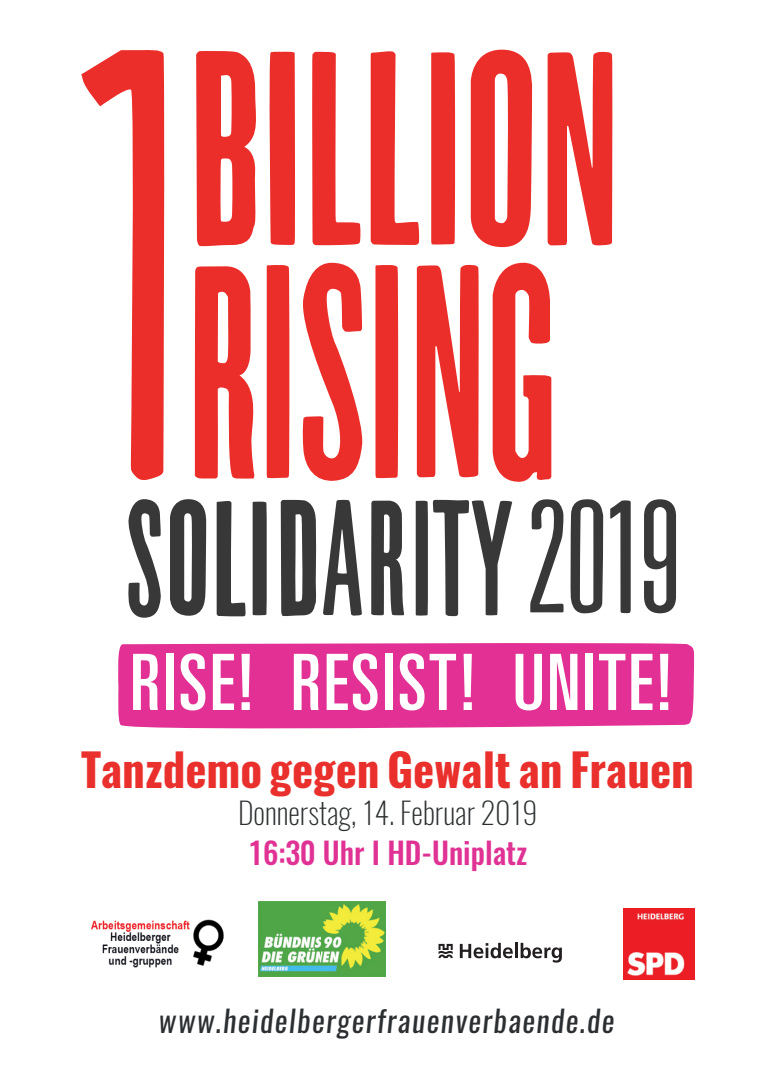
<style>
.page{position:relative;width:773px;height:1078px;background:#fff}
.page>*{position:absolute;margin:0;border:0;box-sizing:border-box;transform-origin:0 0}
.t1{font:700 45px "Oswald";color:#ea302c}
.t2{font:italic 30px "Oswald";letter-spacing:.05em;color:#2c2f31}
.t3{font:200 30px "Oswald";color:#2c2f31}
.t4{font:500 30px "Oswald";color:#e03294}
</style>
<div class="page">
<svg style="left:118px;top:643px;width:576px;height:85px;background:#e33998"></svg>
<svg style="left:133px;top:653px;width:25px;height:56px"></svg>
<div style="left:166px;top:653px;width:7px;height:56px;background:#fff"></div>
<svg style="left:181px;top:653px;width:24px;height:57px"></svg>
<svg style="left:213px;top:653px;width:21px;height:56px"></svg>
<svg style="left:241px;top:653px;width:9px;height:56px"></svg>
<svg style="left:294px;top:653px;width:24px;height:56px"></svg>
<svg style="left:326px;top:653px;width:51px;height:57px"></svg>
<div style="left:385px;top:653px;width:7px;height:56px;background:#fff"></div>
<svg style="left:400px;top:653px;width:56px;height:57px"></svg>
<svg style="left:463px;top:653px;width:9px;height:56px"></svg>
<svg style="left:515px;top:653px;width:27px;height:57px"></svg>
<svg style="left:550px;top:653px;width:27px;height:56px"></svg>
<div style="left:585px;top:653px;width:8px;height:56px;background:#fff"></div>
<svg style="left:599px;top:653px;width:26px;height:56px"></svg>
<svg style="left:631px;top:653px;width:21px;height:56px"></svg>
<svg style="left:660px;top:653px;width:8px;height:56px"></svg>
<svg style="left:217px;top:501px;width:29px;height:115px"></svg>
<svg style="left:252px;top:501px;width:15px;height:114px;background:#464647"></svg>
<svg style="left:170px;top:499px;width:36px;height:116px"></svg>
<svg style="left:128px;top:499px;width:33px;height:119px"></svg>
<svg style="left:323px;top:499px;width:39px;height:116px"></svg>
<svg style="left:371px;top:500px;width:33px;height:115px"></svg>
<svg style="left:415px;top:499px;width:97px;height:117px"></svg>
<svg style="left:281px;top:499px;width:36px;height:117px"></svg>
<svg style="left:530px;top:499px;width:34px;height:113px"></svg>
<svg style="left:570px;top:499px;width:33px;height:114px"></svg>
<svg style="left:610px;top:500px;width:20px;height:113px"></svg>
<svg style="left:644px;top:499px;width:32px;height:114px"></svg>
<svg style="left:196px;top:51px;width:60px;height:196px;background:#ee524e"></svg>
<svg style="left:269px;top:51px;width:26px;height:194px;background:#eb3733"></svg>
<svg style="left:312px;top:52px;width:48px;height:193px"></svg>
<svg style="left:370px;top:51px;width:49px;height:194px"></svg>
<svg style="left:431px;top:52px;width:24px;height:193px;background:#eb322d"></svg>
<svg style="left:470px;top:50px;width:62px;height:197px"></svg>
<svg style="left:547px;top:51px;width:65px;height:195px"></svg>
<svg style="left:492px;top:263px;width:59px;height:219px"></svg>
<svg style="left:417px;top:264px;width:62px;height:213px"></svg>
<div style="left:375px;top:265px;width:23px;height:213px;background:#eb2e29"></div>
<div style="left:267px;top:265px;width:22px;height:213px;background:#eb2e29"></div>
<svg style="left:302px;top:263px;width:61px;height:218px"></svg>
<svg style="left:195px;top:266px;width:60px;height:212px"></svg>
<svg style="left:81px;top:50px;width:84px;height:430px"></svg>
<svg style="left:459px;top:942px;width:102px;height:20px"></svg>
<svg style="left:438px;top:943px;width:14px;height:14px"></svg>
<img style="left:623px;top:908px;width:71px;height:71px">
<img style="left:259px;top:901px;width:126px;height:75px">
<img style="left:91px;top:919px;width:133px;height:49px">
<h1 class="t1" style="left:81px;top:738px;width:614px">Tanzdemo gegen Gewalt an Frauen</h1>
<p class="t3" style="left:238px;top:792px;width:300px">Donnerstag, 14. Februar 2019</p>
<p class="t4" style="left:248px;top:832px;width:280px">16:30 Uhr I HD-Uniplatz</p>
<p class="t2" style="left:159px;top:999px;width:457px">www.heidelbergerfrauenverbaende.de</p>
</div>
